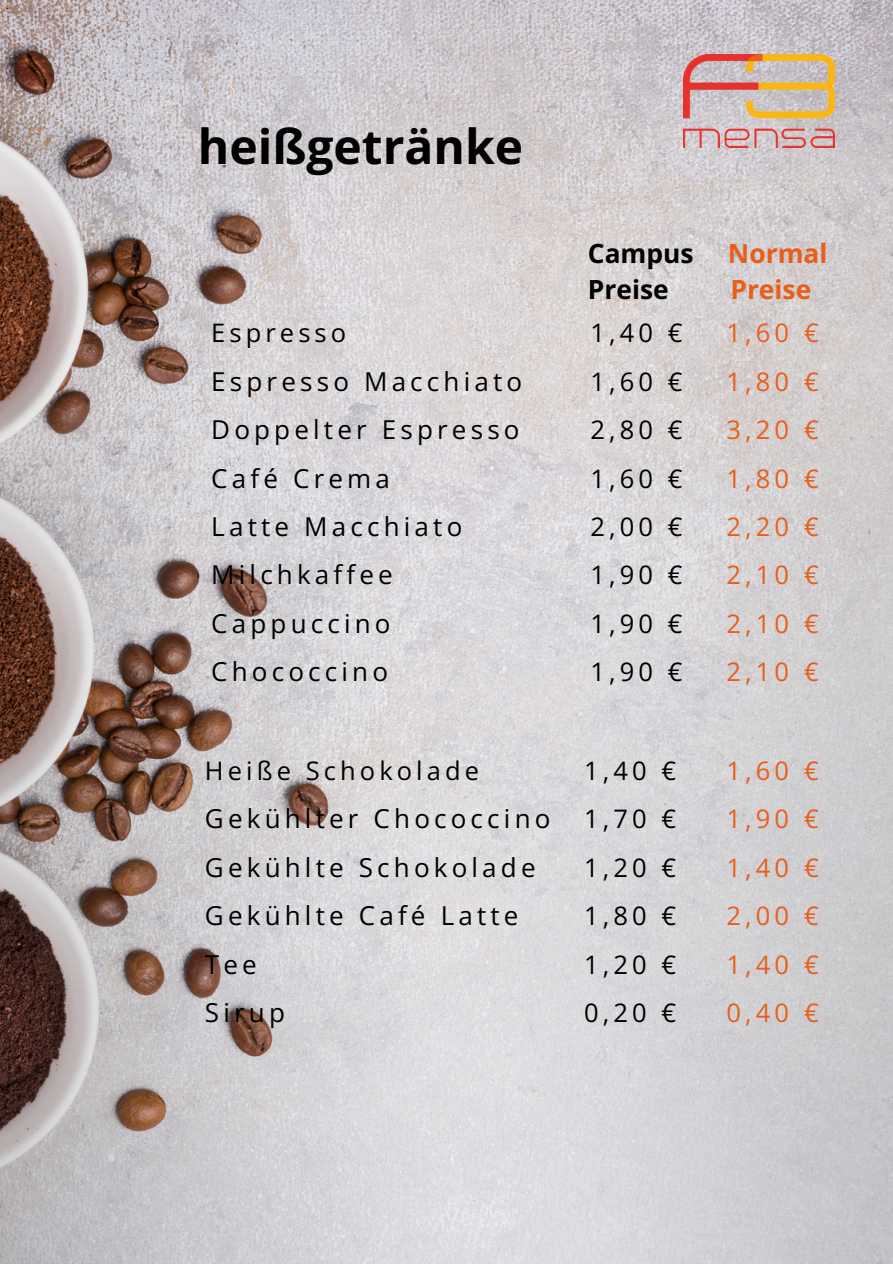
<style>
.page{position:relative;width:893px;height:1264px;background:#fff}
.page>*{position:absolute;margin:0;border:0;box-sizing:border-box;transform-origin:0 0}
.t1{font:700 48px "Open Sans";color:#000}
.t2{font:700 26.4px "Open Sans";color:#000}
.t3{font:700 26.4px "Open Sans";color:#e85e1b}
.t4{font:26.1px/48.3px "Open Sans";letter-spacing:.16em;color:#000}
.t5{font:25.5px/48.3px "Open Sans";letter-spacing:.16em;color:#000;text-align:justify}
.t6{font:25.5px/48.3px "Open Sans";letter-spacing:.16em;color:#e85e1b;text-align:justify}
</style>
<div class="page">
<img style="left:0;top:8px;width:892px;height:1255px">
<img style="left:683px;top:55px;width:151px;height:92px">
<h1 class="t1" style="left:198px;top:113px;width:327px">heißgetränke</h1>
<p class="t5" style="left:211px;top:308px;width:136px">Espresso</p>
<p class="t4" style="left:211px;top:356px;width:312px">Espresso Macchiato<br>Doppelter Espresso<br>Café Crema<br>Latte Macchiato<br>Milchkaffee<br>Cappuccino<br>Chococcino</p>
<p class="t5" style="left:205px;top:745px;width:275px">Heiße Schokolade</p>
<p class="t4" style="left:205px;top:794px;width:347px">Gekühlter Chococcino<br>Gekühlte Schokolade<br>Gekühlte Café Latte<br>Tee<br>Sirup</p>
<p class="t2" style="left:587px;top:234px;width:107px">Campus</p>
<p class="t3" style="left:728px;top:234px;width:101px">Normal</p>
<p class="t2" style="left:587px;top:270px;width:82px">Preise</p>
<p class="t3" style="left:730px;top:270px;width:82px">Preise</p>
<p class="t5" style="left:590px;top:308px;width:93px">1,40 € 1,60 € 2,80 € 1,60 € 2,00 € 1,90 € 1,90 € 1,90 €</p>
<p class="t5" style="left:584px;top:745px;width:93px">1,40 € 1,70 € 1,20 € 1,80 € 1,20 € 0,20 €</p>
<p class="t6" style="left:726px;top:308px;width:93px">1,60 € 1,80 € 3,20 € 1,80 € 2,20 € 2,10 € 2,10 € 2,10 €</p>
<p class="t6" style="left:726px;top:745px;width:93px">1,60 € 1,90 € 1,40 € 2,00 € 1,40 € 0,40 €</p>
</div>
